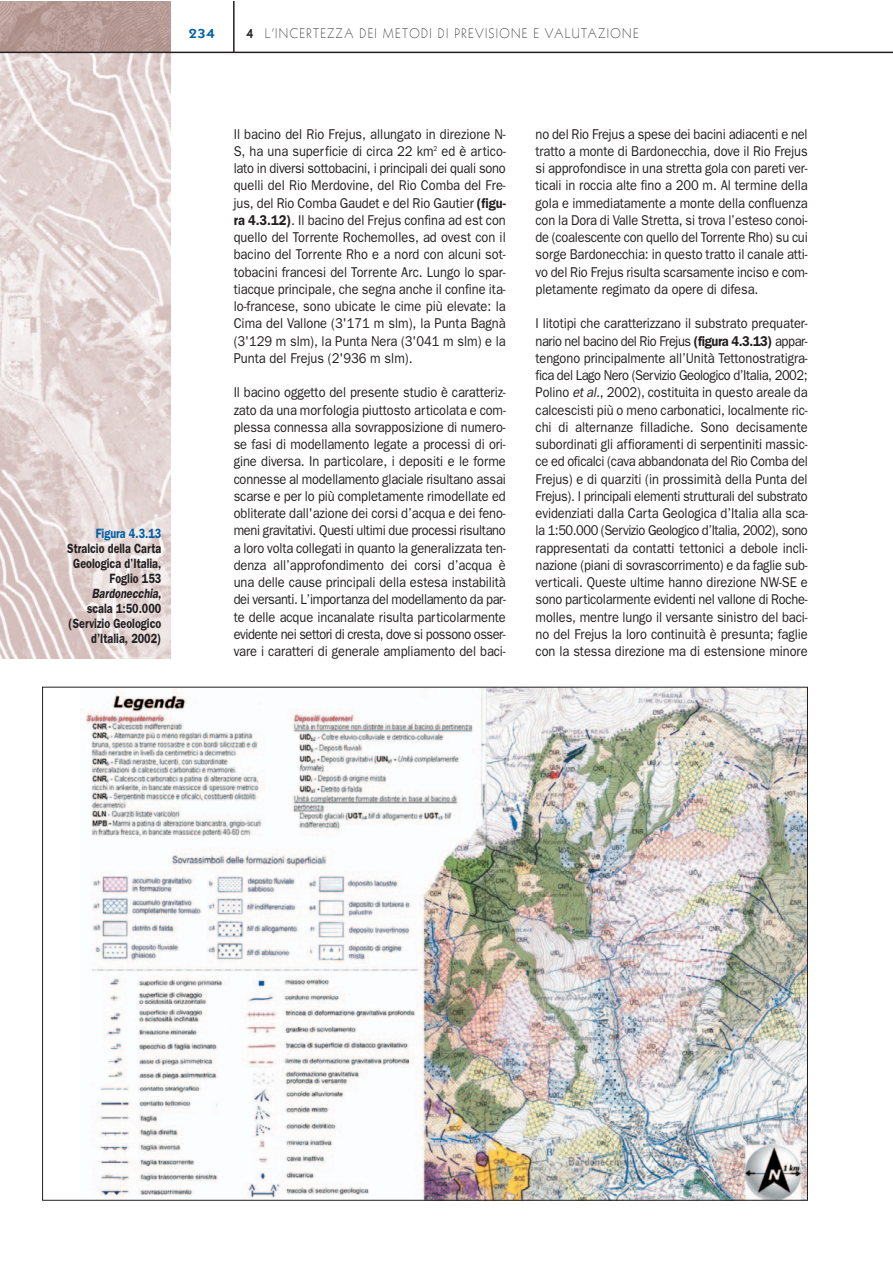
<style>
.page{position:relative;width:893px;height:1263px;background:#fff}
.page>*{position:absolute;margin:0;border:0;box-sizing:border-box;transform-origin:0 0}
.t1{font:800 15px "Kabel";color:#015da4;scale:1.2 1}
.t2{font:14.25px/17.2px "Franklin Gothic";letter-spacing:-.005em;color:#231f20;text-align:justify;scale:.9 1}
.t3{font:600 13.5px/15px "Franklin Gothic";color:#231f20;text-align:right;scale:.8 1}
.t4{font:300 13.5px "Kabel";letter-spacing:.11em;color:#231f20;scale:.92 1}
.t5{font:600 13.5px "Franklin Gothic";color:#015da4;scale:.8 1}
.s1{font-weight:800;font-size:15px}
.s2{font-style:italic}
.s3{font-weight:600}
</style>
<div class="page">
<img style="left:0;top:53px;width:170px;height:606px">
<svg style="left:0;top:1px;width:170px;height:51px;background:#b69994"></svg>
<hr style="left:0;top:52px;width:893px;height:1px;background:#231f20">
<hr style="left:233px;top:1px;width:2px;height:51px;background:#231f20">
<img style="left:85px;top:689px;width:721px;height:509px">
<p class="t1" style="left:189px;top:27px;width:23px">234</p>
<p class="t4" style="left:246px;top:28px;width:428px"><span class="s1">4</span> L’INCERTEZZA DEI METODI DI PREVISIONE E VALUTAZIONE</p>
<p class="t5" style="left:96px;top:529px;width:84px">Figura 4.3.13</p>
<p class="t3" style="left:67px;top:542px;width:119px">Stralcio della Carta<br>Geologica d’Italia,<br>Foglio 153<br><span class="s2">Bardonecchia</span>, scala 1:50.000 (Servizio Geologico d’Italia, 2002)</p>
<p class="t2" style="left:234px;top:126px;width:304px">Il bacino del Rio Frejus, allungato in direzione N-S, ha una superficie di circa 22 km<sup>2</sup> ed è artico&shy;lato in diversi sottobacini, i principali dei quali sono quelli del Rio Merdovine, del Rio Comba del Fre&shy;jus, del Rio Comba Gaudet e del Rio Gautier <span class="s3">(figu&shy;ra 4.3.12)</span>. Il bacino del Frejus confina ad est con quello del Torrente Rochemolles, ad ovest con il bacino del Torrente Rho e a nord con alcuni sot&shy;tobacini francesi del Torrente Arc. Lungo lo spar&shy;tiacque principale, che segna anche il confine ita&shy;lo-francese, sono ubicate le cime più elevate: la Cima del Vallone (3'171 m slm), la Punta Bagnà (3'129 m slm), la Punta Nera (3'041 m slm) e la Punta del Frejus (2'936 m slm).</p>
<p class="t2" style="left:234px;top:385px;width:304px">Il bacino oggetto del presente studio è caratteriz&shy;zato da una morfologia piuttosto articolata e com&shy;plessa connessa alla sovrapposizione di numero&shy;se fasi di modellamento legate a processi di ori&shy;gine diversa. In particolare, i depositi e le forme connesse al modellamento glaciale risultano assai scarse e per lo più completamente rimodellate ed obliterate dall'azione dei corsi d’acqua e dei feno&shy;meni gravitativi. Questi ultimi due processi risultano a loro volta collegati in quanto la generalizzata ten&shy;denza all’approfondimento dei corsi d’acqua è una delle cause principali della estesa instabilità dei versanti. L’importanza del modellamento da par&shy;te delle acque incanalate risulta particolarmente evidente nei settori di cresta, dove si possono osser&shy;vare i caratteri di generale ampliamento del baci-</p>
<p class="t2" style="left:536px;top:126px;width:304px">no del Rio Frejus a spese dei bacini adiacenti e nel tratto a monte di Bardonecchia, dove il Rio Frejus si approfondisce in una stretta gola con pareti ver&shy;ticali in roccia alte fino a 200 m. Al termine della gola e immediatamente a monte della confluenza con la Dora di Valle Stretta, si trova l’esteso conoi&shy;de (coalescente con quello del Torrente Rho) su cui sorge Bardonecchia: in questo tratto il canale atti&shy;vo del Rio Frejus risulta scarsamente inciso e com&shy;pletamente regimato da opere di difesa.</p>
<p class="t2" style="left:536px;top:316px;width:304px">I litotipi che caratterizzano il substrato prequater&shy;nario nel bacino del Rio Frejus <span class="s3">(figura 4.3.13)</span> appar&shy;tengono principalmente all’Unità Tettonostratigra&shy;fica del Lago Nero (Servizio Geologico d’Italia, 2002; Polino <span class="s2">et al.</span>, 2002), costituita in questo areale da calcescisti più o meno carbonatici, localmente ric&shy;chi di alternanze filladiche. Sono decisamente subordinati gli affioramenti di serpentiniti massic&shy;ce ed oficalci (cava abbandonata del Rio Comba del Frejus) e di quarziti (in prossimità della Punta del Frejus). I principali elementi strutturali del substrato evidenziati dalla Carta Geologica d’Italia alla sca&shy;la 1:50.000 (Servizio Geologico d’Italia, 2002), sono rappresentati da contatti tettonici a debole incli&shy;nazione (piani di sovrascorrimento) e da faglie sub&shy;verticali. Queste ultime hanno direzione NW-SE e sono particolarmente evidenti nel vallone di Roche&shy;molles, mentre lungo il versante sinistro del baci&shy;no del Frejus la loro continuità è presunta; faglie con la stessa direzione ma di estensione minore</p>
</div>
